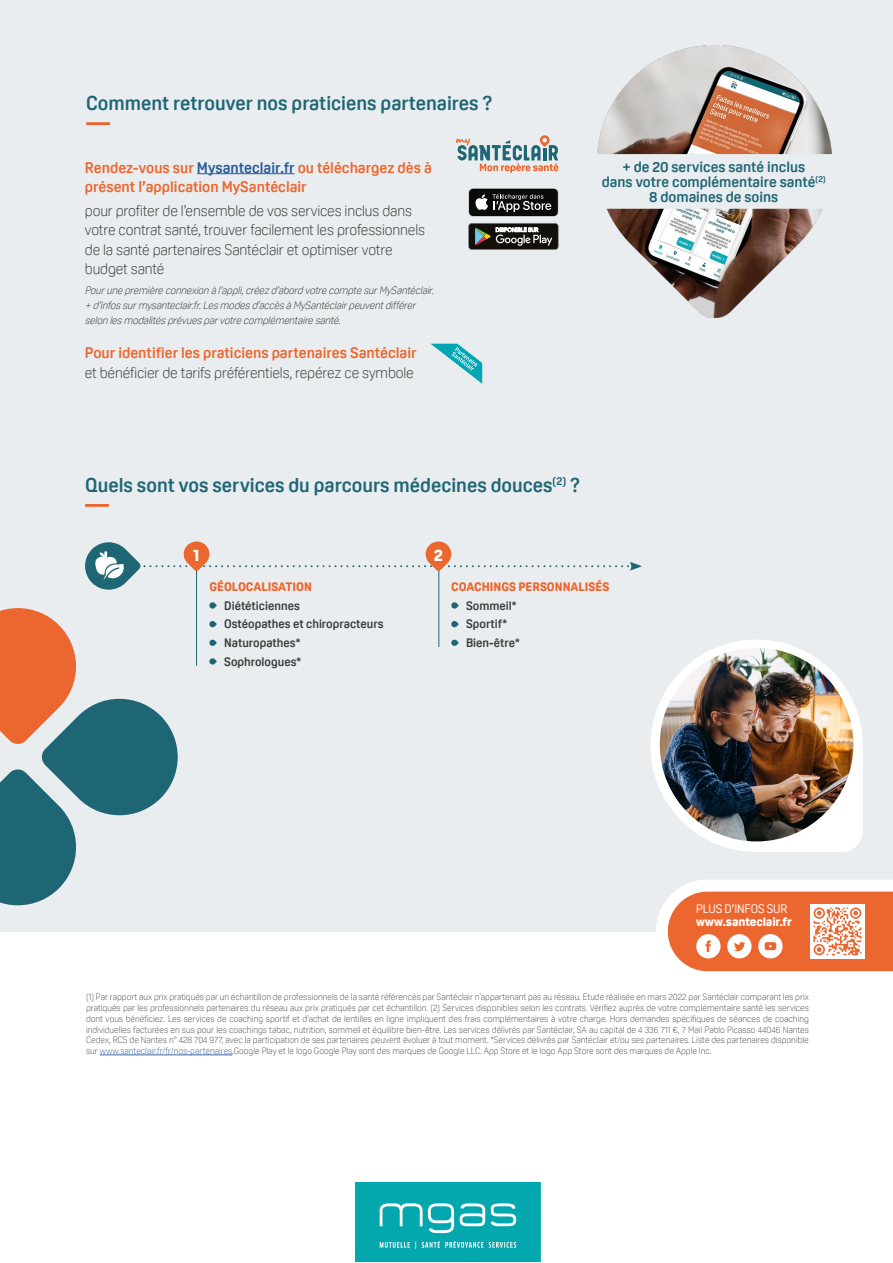
<style>
.page{position:relative;width:893px;height:1263px;background:#fff}
.page>*{position:absolute;margin:0;border:0;box-sizing:border-box;transform-origin:0 0}
.t1{font:700 19.5px "Oscine";color:#1f6675}
.t2{font:800 16.65px "Oscine";color:#fff}
.t3{font:300 15px/19.5px "Oscine";letter-spacing:-.01em;color:#3c3c3b}
.t4{font:700 15px/19.5px "Oscine";color:#ec672f}
.t5{font:700 14.7px/14.7px "Oscine";color:#1f6675;text-align:center}
.t6{font:700 12px/18.6px "Oscine";color:#3c3c3b}
.t7{font:800 12px "Oscine";color:#ec672f}
.t8{font:800 12px "Oscine";letter-spacing:-.01em;color:#fff}
.t9{font:12px "Oscine";letter-spacing:-.01em;color:#fff}
.t10{font:italic 300 10.5px/15px "Oscine";color:#3c3c3b}
.t11{font:300 9px/10.8px "Oscine";color:#555454;text-align:justify}
.s1{color:#275b9b}
.s2{color:#3f68a5}
</style>
<div class="page">
<div style="left:0;top:0;width:893px;height:931px;background:#e9edef"></div>
<svg style="left:650px;top:640px;width:213px;height:212px;fill:#f9fafb"></svg>
<img style="left:660px;top:648px;width:193px;height:193px;border-radius:97px">
<svg style="left:656px;top:880px;width:237px;height:92px;background:#f29c78"></svg>
<svg style="left:468px;top:188px;width:90px;height:29px;background:#3d3f3c"></svg>
<svg style="left:468px;top:223px;width:90px;height:27px;background:#474741"></svg>
<hr style="left:197px;top:173px;width:98px;height:1px;background:#275b9b">
<hr style="left:100px;top:1054px;width:132px;height:1px;background:#3f68a5">
<svg style="left:456px;top:135px;width:102px;height:38px"></svg>
<svg style="left:86px;top:122px;width:24px;height:3px"></svg>
<img style="left:597px;top:45px;width:234px;height:272px">
<svg style="left:85px;top:504px;width:24px;height:3px"></svg>
<svg style="left:209px;top:602px;width:8px;height:7px"></svg>
<svg style="left:209px;top:621px;width:8px;height:6px"></svg>
<svg style="left:209px;top:640px;width:8px;height:6px"></svg>
<svg style="left:209px;top:658px;width:8px;height:6px"></svg>
<hr style="left:196px;top:546px;width:1px;height:120px;background:#1f6675">
<svg style="left:451px;top:602px;width:8px;height:7px"></svg>
<svg style="left:451px;top:621px;width:8px;height:6px"></svg>
<svg style="left:451px;top:640px;width:8px;height:6px"></svg>
<hr style="left:438px;top:546px;width:1px;height:101px;background:#1f6675">
<svg style="left:85px;top:541px;width:557px;height:49px"></svg>
<svg style="left:0;top:608px;width:178px;height:297px"></svg>
<div style="left:583px;top:154px;width:263px;height:55px;background:#e9edef"></div>
<svg style="left:431px;top:344px;width:51px;height:40px"></svg>
<img style="left:355px;top:1183px;width:185px;height:78px">
<h1 class="t1" style="left:86px;top:92px;width:408px">Comment retrouver nos praticiens partenaires ?</h1>
<h3 class="t4" style="left:85px;top:158px;width:349px">Rendez-vous sur <span class="s1">Mysanteclair.fr</span> ou téléchargez dès à présent l’application MySantéclair</h3>
<h3 class="t3" style="left:85px;top:201px;width:342px">pour profiter de l’ensemble de vos services inclus dans votre contrat santé, trouver facilement les professionnels de la santé partenaires Santéclair et optimiser votre budget santé</h3>
<p class="t10" style="left:85px;top:282px;width:353px">Pourune première connexion à l’appli,créezd’abord votre compte surMySantéclair. + d’infossurmysanteclair.fr.Lesmodesd’accèsà MySantéclairpeuventdifférer selon lesmodalitésprévuesparvotre complémentaire santé.</p>
<h3 class="t4" style="left:85px;top:343px;width:333px">Pour identifier les praticiens partenaires Santéclair</h3>
<h3 class="t3" style="left:85px;top:363px;width:331px">et bénéficier de tarifs préférentiels, repérez ce symbole</h3>
<h3 class="t5" style="left:602px;top:160px;width:225px">+ de 20 services santé inclus<br>dans votre complémentaire santé<sup>(2)<br></sup>8 domaines de soins</h3>
<h1 class="t1" style="left:85px;top:474px;width:497px">Quels sont vos services du parcours médecines douces<sup>(2)</sup> ?</h1>
<h2 class="t2" style="left:193px;top:545px;width:8px">1</h2>
<h2 class="t2" style="left:434px;top:545px;width:10px">2</h2>
<h3 class="t7" style="left:209px;top:580px;width:104px">GÉOLOCALISATION</h3>
<h3 class="t6" style="left:224px;top:596px;width:161px">Diététiciennes<br>Ostéopathes et chiropracteurs<br>Naturopathes*<br>Sophrologues*</h3>
<h3 class="t7" style="left:451px;top:580px;width:160px">COACHINGS PERSONNALISÉS</h3>
<h3 class="t6" style="left:466px;top:596px;width:55px">Sommeil*<br>Sportif*<br>Bien-être*</h3>
<h3 class="t9" style="left:696px;top:902px;width:93px">PLUS D’INFOS SUR</h3>
<h3 class="t8" style="left:696px;top:915px;width:97px">www.santeclair.fr</h3>
<p class="t11" style="left:86px;top:992px;width:724px">(1) Par rapport aux prix pratiqués par un échantillon de professionnels de la santé référencés par Santéclair n’appartenant pas au réseau. Etude réalisée en mars 2022 par Santéclair comparant les prix pratiqués par les professionnels partenaires du réseau aux prix pratiqués par cet échantillon. (2) Services disponibles selon les contrats. Vérifiez auprès de votre complémentaire santé les services dont vous bénéficiez. Les services de coaching sportif et d’achat de lentilles en ligne impliquent des frais complémentaires à votre charge. Hors demandes spécifiques de séances de coaching individuelles facturées en sus pour les coachings tabac, nutrition, sommeil et équilibre bien-être. Les services délivrés par Santéclair, SA au capital de 4 336 711 €, 7 Mail Pablo Picasso 44046 Nantes Cedex, RCS de Nantes n° 428 704 977, avec la participation de ses partenaires peuvent évoluer à tout moment. *Services délivrés par Santéclair et/ou ses partenaires. Liste des partenaires disponible sur <span class="s2">www.santeclair.fr/fr/nos-partenaires</span>.Google Play et le logo Google Play sont des marques de Google LLC. App Store et le logo App Store sont des marques de Apple Inc.</p>
</div>
